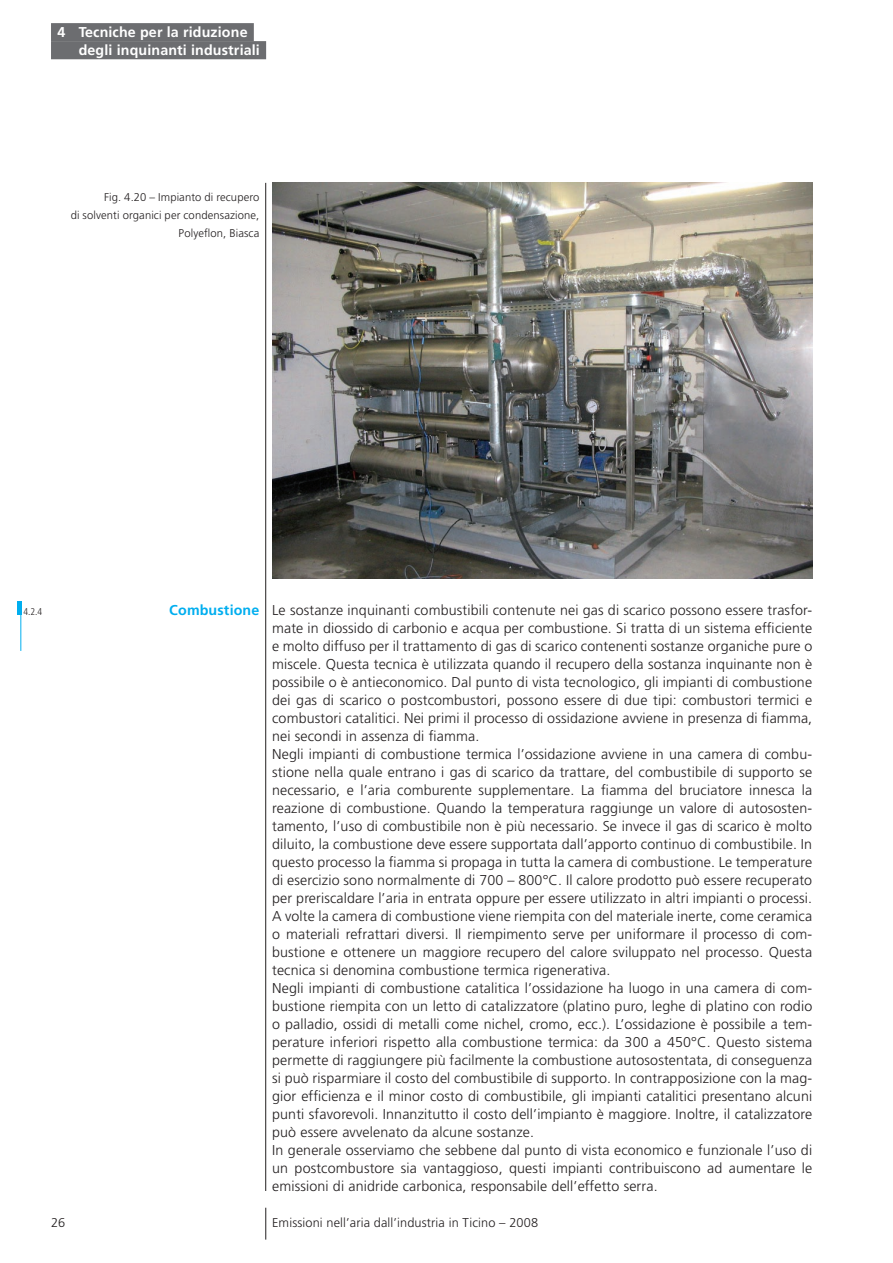
<style>
.page{position:relative;width:893px;height:1263px;background:#fff}
.page>*{position:absolute;margin:0;border:0;box-sizing:border-box;transform-origin:0 0}
.t1{font:300 14.25px/18px "Frutiger";letter-spacing:.01em;color:#231f20}
.t2{font:700 14.25px/18px "Frutiger";letter-spacing:.01em;color:#fff}
.t3{font:700 14.25px "Frutiger";letter-spacing:.01em;color:#00aeef}
.t4{font:300 12.75px "Frutiger";letter-spacing:.01em;color:#231f20}
.t5{font:300 11.25px/18px "Frutiger";letter-spacing:.01em;color:#231f20;text-align:right}
.t6{font:300 condensed 9.75px "Frutiger";color:#231f20}
</style>
<div class="page">
<hr style="left:265px;top:183px;width:1px;height:1008px;background:#231f20">
<hr style="left:265px;top:1208px;width:1px;height:31px;background:#231f20">
<div style="left:51px;top:23px;width:203px;height:18px;background:#6c6d70"></div>
<div style="left:51px;top:41px;width:215px;height:18px;background:#6c6d70"></div>
<img style="left:272px;top:183px;width:540px;height:395px">
<hr style="left:17px;top:601px;width:4px;height:14px;background:#00aeef">
<hr style="left:20px;top:609px;width:1px;height:42px;background:#00aeef">
<p class="t2" style="left:79px;top:23px;width:183px;text-indent:-21px">4 Tecniche per la riduzione degli inquinanti industriali</p>
<p class="t5" style="left:71px;top:188px;width:190px">Fig. 4.20 – Impianto di recupero<br>di solventi organici per condensazione,<br>Polyeflon, Biasca</p>
<p class="t6" style="left:23px;top:606px;width:20px">4.2.4</p>
<p class="t3" style="left:169px;top:601px;width:92px">Combustione</p>
<p class="t1" style="left:272px;top:601px;width:542px">Le sostanze inquinanti combustibili contenute nei gas di scarico possono essere trasfor&shy;mate in diossido di carbonio e acqua per combustione. Si tratta di un sistema efficiente e molto diffuso per il trattamento di gas di scarico contenenti sostanze organiche pure o miscele. Questa tecnica è utilizzata quando il recupero della sostanza inquinante non è possibile o è antieconomico. Dal punto di vista tecnologico, gli impianti di combustione dei gas di scarico o postcombustori, possono essere di due tipi: combustori termici e combustori catalitici. Nei primi il processo di ossidazione avviene in presenza di fiamma, nei secondi in assenza di fiamma.<br>Negli impianti di combustione termica l’ossidazione avviene in una camera di combu&shy;stione nella quale entrano i gas di scarico da trattare, del combustibile di supporto se necessario, e l’aria comburente supplementare. La fiamma del bruciatore innesca la reazione di combustione. Quando la temperatura raggiunge un valore di autososten&shy;tamento, l’uso di combustibile non è più necessario. Se invece il gas di scarico è molto diluito, la combustione deve essere supportata dall’apporto continuo di combustibile. In questo processo la fiamma si propaga in tutta la camera di combustione. Le temperature di esercizio sono normalmente di 700 – 800°C. Il calore prodotto può essere recuperato per preriscaldare l’aria in entrata oppure per essere utilizzato in altri impianti o processi.<br>A volte la camera di combustione viene riempita con del materiale inerte, come ceramica o materiali refrattari diversi. Il riempimento serve per uniformare il processo di com&shy;bustione e ottenere un maggiore recupero del calore sviluppato nel processo. Questa tecnica si denomina combustione termica rigenerativa.<br>Negli impianti di combustione catalitica l’ossidazione ha luogo in una camera di com&shy;bustione riempita con un letto di catalizzatore (platino puro, leghe di platino con rodio o palladio, ossidi di metalli come nichel, cromo, ecc.). L’ossidazione è possibile a tem&shy;perature inferiori rispetto alla combustione termica: da 300 a 450°C. Questo sistema permette di raggiungere più facilmente la combustione autosostentata, di conseguenza si può risparmiare il costo del combustibile di supporto. In contrapposizione con la mag&shy;gior efficienza e il minor costo di combustibile, gli impianti catalitici presentano alcuni punti sfavorevoli. Innanzitutto il costo dell’impianto è maggiore. Inoltre, il catalizzatore può essere avvelenato da alcune sostanze.<br>In generale osserviamo che sebbene dal punto di vista economico e funzionale l’uso di un postcombustore sia vantaggioso, questi impianti contribuiscono ad aumentare le emissioni di anidride carbonica, responsabile dell’effetto serra.</p>
<p class="t4" style="left:51px;top:1215px;width:16px">26</p>
<p class="t4" style="left:272px;top:1215px;width:267px">Emissioni nell’aria dall’industria in Ticino – 2008</p>
</div>
